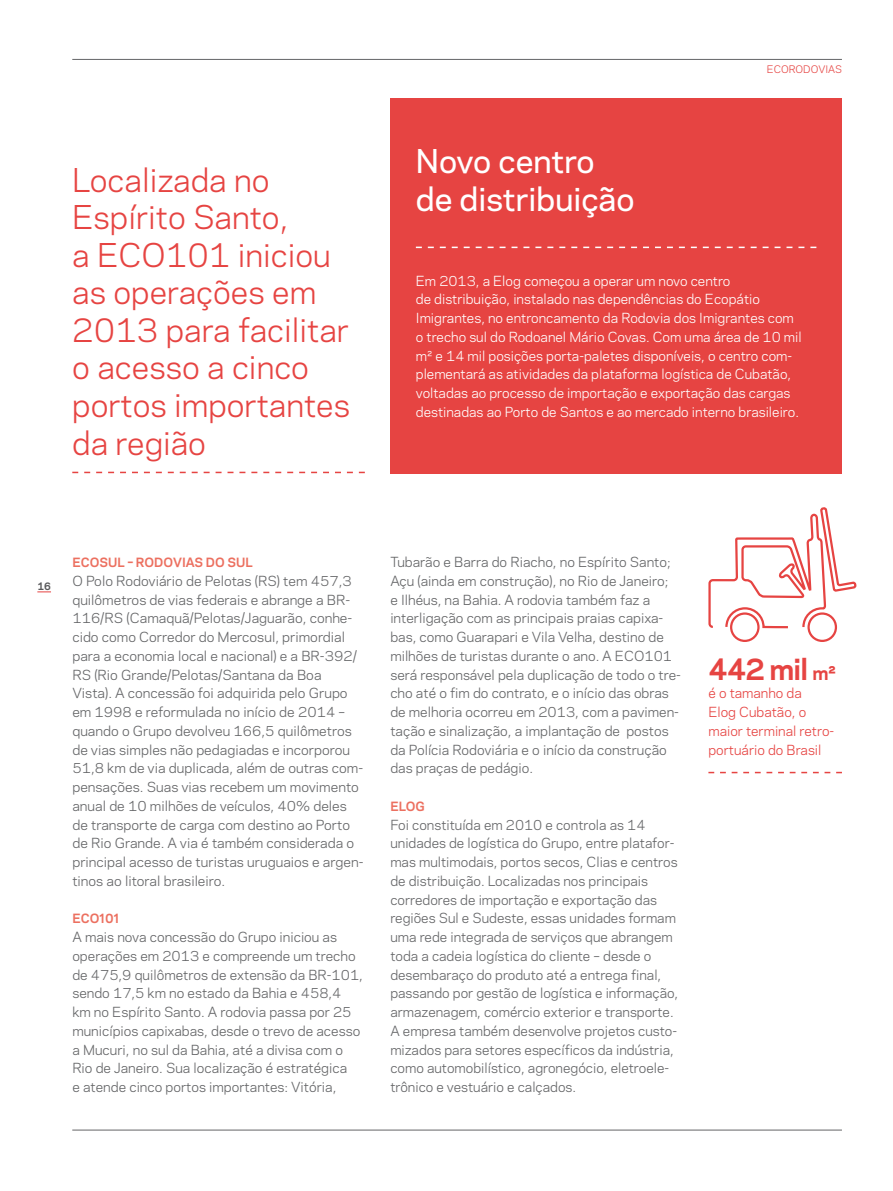
<style>
.page{position:relative;width:893px;height:1191px;background:#fff}
.page>*{position:absolute;margin:0;border:0;box-sizing:border-box;transform-origin:0 0}
.t1{font:30.75px/37.5px "Galaxie Polaris";color:#e64442}
.t2{font:500 30.75px/37.5px "Galaxie Polaris";color:#fff}
.t3{font:700 27.75px "Galaxie Polaris";color:#e64442}
.t4{font:13.05px/18.8px "Galaxie Polaris";color:#646567}
.t5{font:13.05px/18.8px "Galaxie Polaris";color:#fff}
.t6{font:13.05px/18.8px "Galaxie Polaris";color:#e64442}
.t7{font:700 12px "Galaxie Polaris";color:#ec7060}
.t8{font:9.75px "Galaxie Polaris";color:#e64442}
.t9{font:700 9.75px "Galaxie Polaris";color:#58585a}
.s1{font-size:18px}
</style>
<div class="page">
<div style="left:390px;top:98px;width:452px;height:375px;background:#e64442"></div>
<svg style="left:416px;top:247px;width:400px;height:1px"></svg>
<svg style="left:72px;top:472px;width:293px;height:1px"></svg>
<svg style="left:708px;top:507px;width:149px;height:267px"></svg>
<svg style="left:37px;top:591px;width:14px;height:1px"></svg>
<hr style="left:72px;top:59px;width:770px;height:1px;background:#646567">
<hr style="left:72px;top:1129px;width:770px;height:1px;background:#646567">
<h1 class="t1" style="left:72px;top:160px;width:279px">Localizada no<br>Espírito Santo,<br>a ECO101 iniciou as operações em<br>2013 para facilitar o acesso a cinco portos importantes da região</h1>
<h1 class="t2" style="left:416px;top:141px;width:220px">Novo centro de distribuição</h1>
<p class="t8" style="left:767px;top:62px;width:76px">ECORODOVIAS</p>
<p class="t5" style="left:416px;top:270px;width:387px">Em 2013, a Elog começou a operar um novo centro<br>de distribuição, instalado nas dependências do Ecopátio Imigrantes, no entroncamento da Rodovia dos Imigrantes com o trecho sul do Rodoanel Mário Covas. Com uma área de 10 mil m² e 14 mil posições porta-paletes disponíveis, o centro com&shy;plementará as atividades da plataforma logística de Cubatão, voltadas ao processo de importação e exportação das cargas destinadas ao Porto de Santos e ao mercado interno brasileiro.</p>
<p class="t9" style="left:37px;top:578px;width:15px">16</p>
<p class="t7" style="left:72px;top:553px;width:182px">ECOSUL – RODOVIAS DO SUL</p>
<p class="t4" style="left:72px;top:570px;width:293px">O Polo Rodoviário de Pelotas (RS) tem 457,3 quilômetros de vias federais e abrange a BR-116/RS (Camaquã/Pelotas/Jaguarão, conhe&shy;cido como Corredor do Mercosul, primordial para a economia local e nacional) e a BR-392/ RS (Rio Grande/Pelotas/Santana da Boa Vista). A concessão foi adquirida pelo Grupo em 1998 e reformulada no início de 2014 – quando o Grupo devolveu 166,5 quilômetros de vias simples não pedagiadas e incorporou 51,8 km de via duplicada, além de outras com&shy;pensações. Suas vias recebem um movimento anual de 10 milhões de veículos, 40% deles de transporte de carga com destino ao Porto de Rio Grande. A via é também considerada o principal acesso de turistas uruguaios e argen&shy;tinos ao litoral brasileiro.</p>
<p class="t7" style="left:72px;top:909px;width:10px">ECO</p>
<p class="t7" style="left:99px;top:909px;width:21px">101</p>
<p class="t4" style="left:72px;top:927px;width:292px">A mais nova concessão do Grupo iniciou as operações em 2013 e compreende um trecho de 475,9 quilômetros de extensão da BR-101, sendo 17,5 km no estado da Bahia e 458,4 km no Espírito Santo. A rodovia passa por 25 municípios capixabas, desde o trevo de acesso a Mucuri, no sul da Bahia, até a divisa com o Rio de Janeiro. Sua localização é estratégica<br>e atende cinco portos importantes: Vitória,</p>
<p class="t4" style="left:390px;top:552px;width:292px">Tubarão e Barra do Riacho, no Espírito Santo; Açu (ainda em construção), no Rio de Janeiro;<br>e Ilhéus, na Bahia. A rodovia também faz a interligação com as principais praias capixa&shy;bas, como Guarapari e Vila Velha, destino de milhões de turistas durante o ano. A ECO101 será responsável pela duplicação de todo o tre&shy;cho até o fim do contrato, e o início das obras de melhoria ocorreu em 2013, com a pavimen&shy;tação e sinalização, a implantação de postos da Polícia Rodoviária e o início da construção das praças de pedágio.</p>
<p class="t7" style="left:390px;top:797px;width:36px">ELOG</p>
<p class="t4" style="left:390px;top:814px;width:289px">Foi constituída em 2010 e controla as 14 unidades de logística do Grupo, entre platafor&shy;mas multimodais, portos secos, Clias e centros de distribuição. Localizadas nos principais corredores de importação e exportação das regiões Sul e Sudeste, essas unidades formam uma rede integrada de serviços que abrangem toda a cadeia logística do cliente – desde o desembaraço do produto até a entrega final, passando por gestão de logística e informação, armazenagem, comércio exterior e transporte.<br>A empresa também desenvolve projetos custo&shy;mizados para setores específicos da indústria, como automobilístico, agronegócio, eletroele&shy;trônico e vestuário e calçados.</p>
<h2 class="t3" style="left:708px;top:648px;width:129px">442 MIL <span class="s1">M²</span></h2>
<p class="t6" style="left:708px;top:683px;width:127px">é o tamanho da<br>Elog Cubatão, o maior terminal retro&shy;portuário do Brasil</p>
</div>
